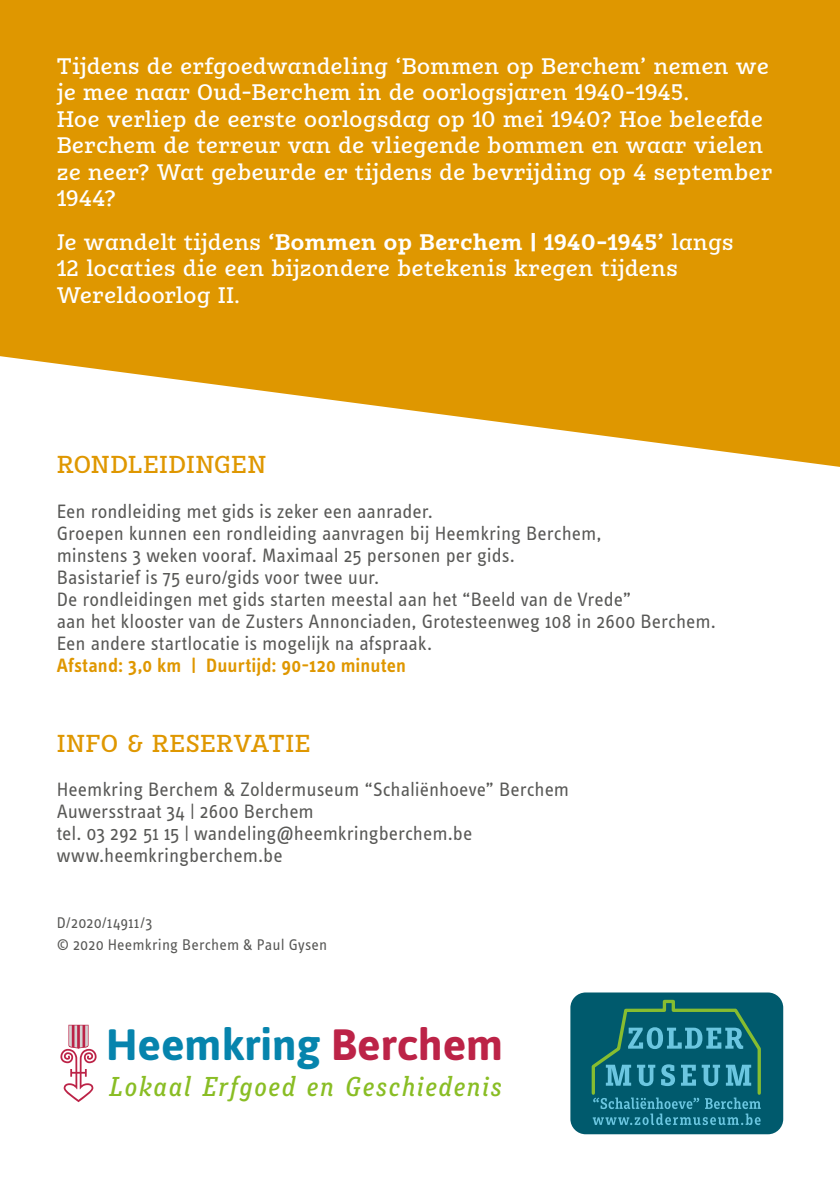
<style>
.page{position:relative;width:840px;height:1191px;background:#fff}
.page>*{position:absolute;margin:0;border:0;box-sizing:border-box;transform-origin:0 0}
.t1{font:700 43.8px "Asap";color:#0684ad}
.t2{font:26.2px "Muriza Regular 7";letter-spacing:.06em;color:#89bd24}
.t3{font:500 24px "Karbid Slab Pro";letter-spacing:.02em;color:#df9700}
.t4{font:500 22px/26.4px "Karbid Slab Pro";letter-spacing:.005em;color:#fff}
.t5{font:700 22px "Karbid Slab Pro";color:#fff}
.t6{font:20px/22px "Info Text Pro";color:#585856}
.t7{font:16px/22px "Info Text Pro";letter-spacing:.01em;color:#585856}
.s1{font-weight:500}
.s2{font-weight:600;color:#df9700}
.s3{color:#bc2347}
</style>
<div class="page">
<svg style="left:0;top:0;width:839px;height:467px;background:#e2a31e"></svg>
<div style="left:570px;top:992px;width:212px;height:142px;background:#005a6d;border-radius:15px"></div>
<svg style="left:591px;top:999px;width:170px;height:126px"></svg>
<svg style="left:60px;top:1024px;width:37px;height:78px"></svg>
<p class="t4" style="left:57px;top:52px;width:713px">Tijdens de erfgoedwandeling ‘Bommen op Berchem’ nemen we je mee naar Oud-Berchem in de oorlogsjaren 1940-1945.</p>
<p class="t4" style="left:57px;top:105px;width:716px">Hoe verliep de eerste oorlogsdag op 10 mei 1940? Hoe beleefde Berchem de terreur van de vliegende bommen en waar vielen ze neer? Wat gebeurde er tijdens de bevrijding op 4 september 1944?</p>
<p class="t5" style="left:57px;top:227px;width:677px"><span class="s1">Je wandelt tijdens</span> ‘Bommen op Berchem | 1940-1945’ <span class="s1">langs</span></p>
<p class="t4" style="left:57px;top:255px;width:622px">12 locaties die een bijzondere betekenis kregen tijdens<br>Wereldoorlog II.</p>
<p class="t3" style="left:57px;top:449px;width:210px">RONDLEIDINGEN</p>
<p class="t6" style="left:57px;top:499px;width:377px">Een rondleiding met gids is zeker een aanrader.</p>
<p class="t6" style="left:57px;top:521px;width:546px">Groepen kunnen een rondleiding aanvragen bij Heemkring Berchem,</p>
<p class="t6" style="left:57px;top:543px;width:459px">minstens 3 weken vooraf. Maximaal 25 personen per gids.<br>Basistarief is 75 euro/gids voor twee uur.</p>
<p class="t6" style="left:57px;top:587px;width:575px">De rondleidingen met gids starten meestal aan het “Beeld van de Vrede”</p>
<p class="t6" style="left:57px;top:609px;width:660px">aan het klooster van de Zusters Annonciaden, Grotesteenweg 108 in 2600 Berchem.</p>
<p class="t6" style="left:57px;top:631px;width:377px">Een andere startlocatie is mogelijk na afspraak.<br><span class="s2">Afstand: 3,0 km | Duurtijd: 90-120 minuten</span></p>
<p class="t3" style="left:57px;top:727px;width:255px">INFO &amp; RESERVATIE</p>
<p class="t6" style="left:57px;top:777px;width:513px">Heemkring Berchem &amp; Zoldermuseum “Schaliënhoeve” Berchem</p>
<p class="t6" style="left:57px;top:799px;width:258px">Auwersstraat 34 | 2600 Berchem</p>
<p class="t6" style="left:57px;top:821px;width:417px">tel. 03 292 51 15 | wandeling@heemkringberchem.be</p>
<p class="t6" style="left:57px;top:843px;width:227px">www.heemkringberchem.be</p>
<p class="t7" style="left:57px;top:911px;width:272px">D/2020/14911/3<br>© 2020 Heemkring Berchem &amp; Paul Gysen</p>
<p class="t1" style="left:105px;top:1015px;width:399px">Heemkring <span class="s3">Berchem</span></p>
<p class="t2" style="left:109px;top:1070px;width:394px">Lokaal Erfgoed en Geschiedenis</p>
</div>
